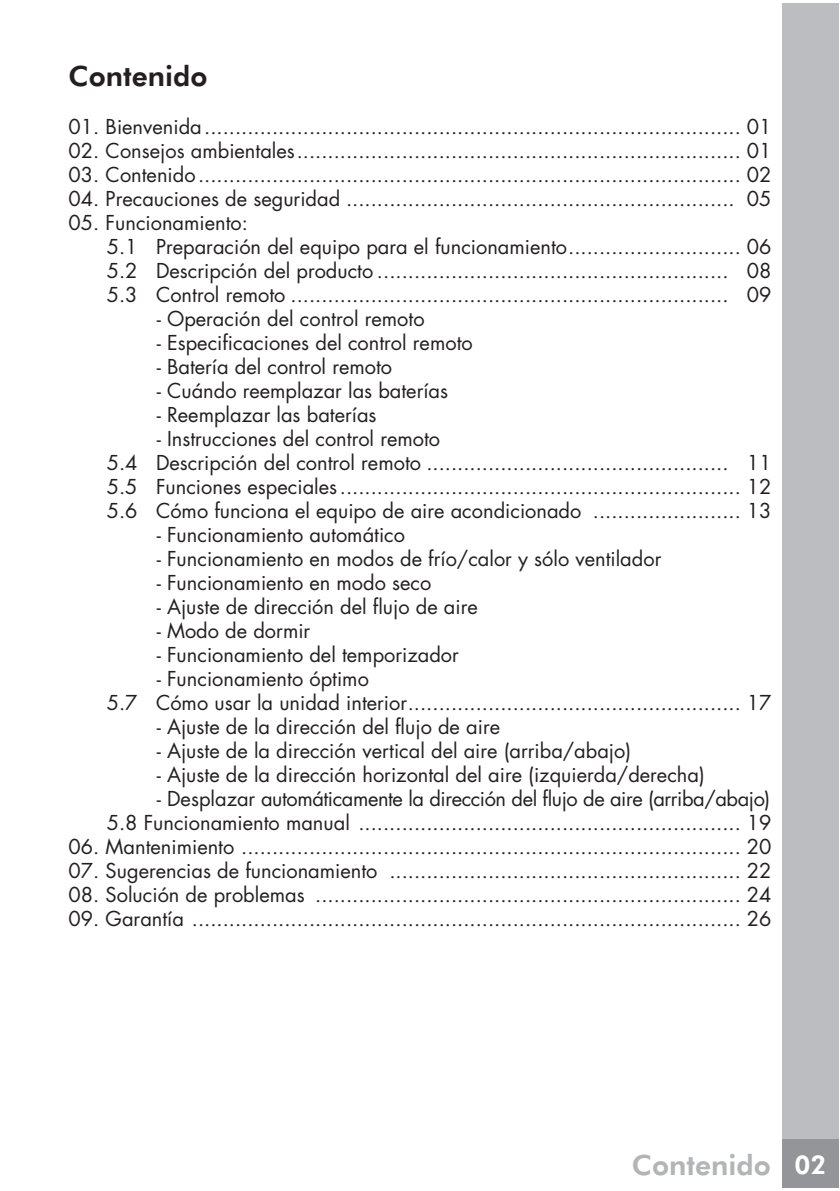
<style>
.page{position:relative;width:840px;height:1191px;background:#fff}
.page>*{position:absolute;margin:0;border:0;box-sizing:border-box;transform-origin:0 0}
.t1{font:800 28px "Futura BT";color:#b2b4b6}
.t2{font:800 28px "Futura BT";color:#231f20}
.t3{font:20px/24px "Futura LT";color:#231f20}
.t4{font:20px/24px "Futura LT";letter-spacing:-.02em;color:#231f20;text-align:right}
.s1{font-size:26px;color:#fff}
</style>
<div class="page">
<div style="left:781px;top:3px;width:57px;height:1184px;background:#bbbdc0"></div>
<div style="left:781px;top:1139px;width:57px;height:48px;background:#939598"></div>
<h1 class="t2" style="left:69px;top:65px;width:140px">Contenido</h1>
<p class="t3" style="left:69px;top:116px;width:703px">01. Bienvenida ....................................................................................... 01</p>
<p class="t3" style="left:69px;top:140px;width:703px">02. Consejos ambientales ........................................................................ 01</p>
<p class="t3" style="left:69px;top:164px;width:703px">03. Contenido ........................................................................................ 02</p>
<p class="t3" style="left:69px;top:188px;width:703px">04. Precauciones de seguridad ............................................................... 05</p>
<p class="t3" style="left:107px;top:212px;width:665px;text-indent:-38px">05. Funcionamiento:<br>5.1 Preparación del equipo para el funcionamiento ............................ 06<br>5.2 Descripción del producto ......................................................... 08<br>5.3 Control remoto ....................................................................... 09</p>
<p class="t3" style="left:157px;top:308px;width:269px">- Operación del control remoto</p>
<p class="t3" style="left:157px;top:332px;width:317px">- Especificaciones del control remoto</p>
<p class="t3" style="left:157px;top:356px;width:237px">- Batería del control remoto</p>
<p class="t3" style="left:157px;top:380px;width:293px">- Cuándo reemplazar las baterías</p>
<p class="t3" style="left:157px;top:404px;width:221px">- Reemplazar las baterías</p>
<p class="t3" style="left:107px;top:428px;width:665px;text-indent:50px">- Instrucciones del control remoto<br>5.4 Descripción del control remoto ................................................. 11<br>5.5 Funciones especiales ................................................................. 12<br>5.6 Cómo funciona el equipo de aire acondicionado ........................ 13</p>
<p class="t3" style="left:157px;top:524px;width:250px">- Funcionamiento automático</p>
<p class="t3" style="left:157px;top:548px;width:506px">- Funcionamiento en modos de frío/calor y sólo ventilador</p>
<p class="t3" style="left:157px;top:572px;width:276px">- Funcionamiento en modo seco</p>
<p class="t3" style="left:157px;top:596px;width:322px">- Ajuste de dirección del flujo de aire</p>
<p class="t3" style="left:157px;top:620px;width:155px">- Modo de dormir</p>
<p class="t3" style="left:157px;top:644px;width:303px">- Funcionamiento del temporizador</p>
<p class="t3" style="left:107px;top:668px;width:665px;text-indent:50px">- Funcionamiento óptimo<br>5.7 Cómo usar la unidad interior ...................................................... 17</p>
<p class="t3" style="left:157px;top:716px;width:344px">- Ajuste de la dirección del flujo de aire</p>
<p class="t3" style="left:157px;top:740px;width:475px">- Ajuste de la dirección vertical del aire (arriba/abajo)</p>
<p class="t3" style="left:157px;top:764px;width:549px">- Ajuste de la dirección horizontal del aire (izquierda/derecha)</p>
<p class="t4" style="left:107px;top:788px;width:665px">- Desplazar automáticamente la dirección del flujo de aire (arriba/abajo)<br>5.8 Funcionamiento manual .............................................................. 19</p>
<p class="t3" style="left:69px;top:836px;width:703px">06. Mantenimiento ................................................................................. 20</p>
<p class="t3" style="left:69px;top:860px;width:703px">07. Sugerencias de funcionamiento ......................................................... 22</p>
<p class="t3" style="left:69px;top:884px;width:703px">08. Solución de problemas ..................................................................... 24</p>
<p class="t3" style="left:69px;top:908px;width:703px">09. Garantía ......................................................................................... 26</p>
<h1 class="t1" style="left:631px;top:1153px;width:196px">Contenido <span class="s1">02</span></h1>
</div>
